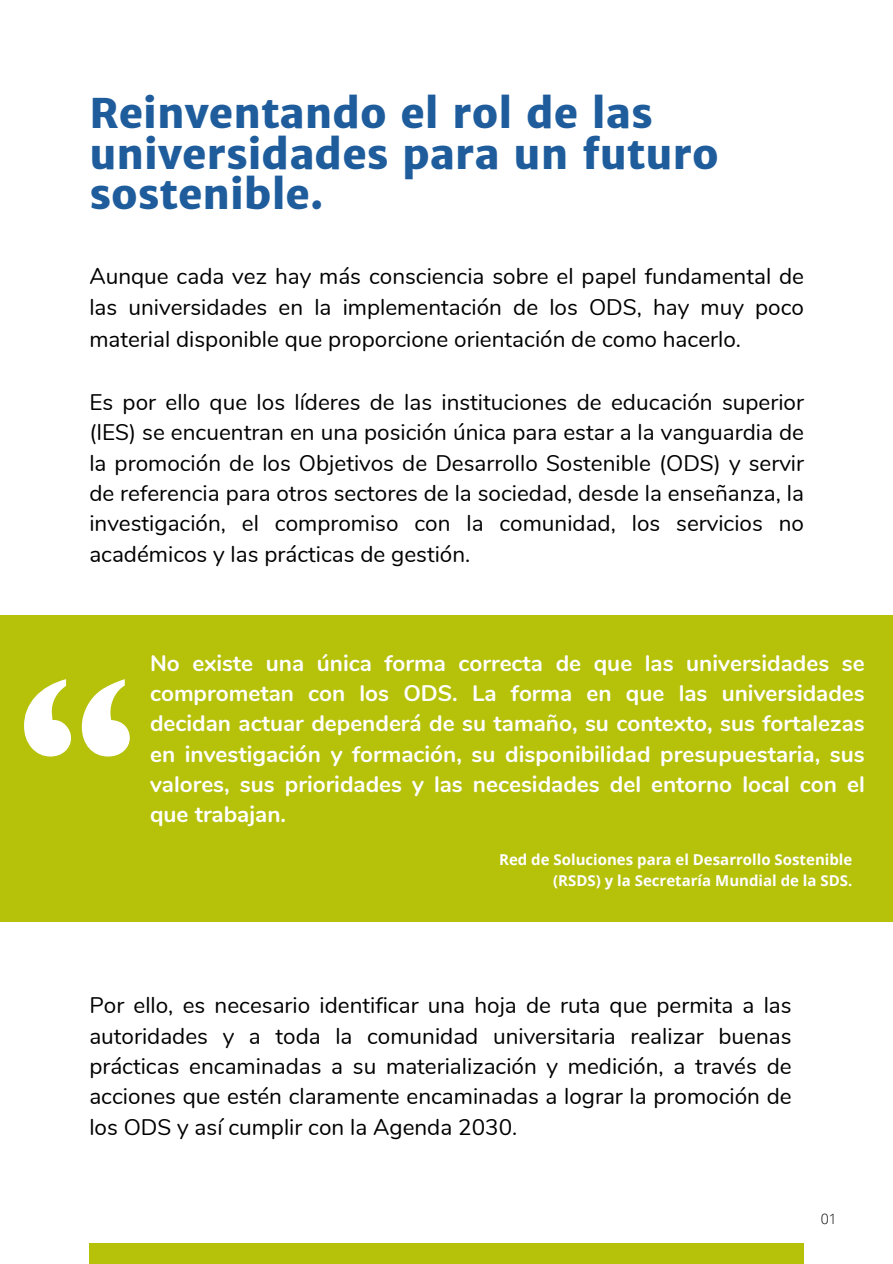
<style>
.page{position:relative;width:893px;height:1264px;background:#fff}
.page>*{position:absolute;margin:0;border:0;box-sizing:border-box;transform-origin:0 0}
.t1{font:800 41.1px/40.5px "Merriweather Sans";color:#1e5c9c}
.t2{font:22.5px/30.3px "Nunito";color:#000;text-align:justify}
.t3{font:700 22.5px/30.3px "Nunito";color:#fff;text-align:justify}
.t4{font:700 15px/20.2px "Open Sans";color:#fff;text-align:right}
.t5{font:300 14.1px "Open Sans";color:#000}
</style>
<div class="page">
<div style="left:89px;top:1243px;width:715px;height:20px;background:#b6c10a"></div>
<div style="left:0;top:615px;width:892px;height:307px;background:#b6c10a"></div>
<svg style="left:24px;top:679px;width:106px;height:77px"></svg>
<h3 class="t1" style="left:89px;top:93px;width:631px">Reinventando el rol de las universidades para un futuro sostenible.</h3>
<h1 class="t2" style="left:89px;top:261px;width:716px;line-height:31.5px">Aunque cada vez hay más consciencia sobre el papel fundamental de las universidades en la implementación de los ODS, hay muy poco material disponible que proporcione orientación de como hacerlo.</h1>
<h3 class="t2" style="left:89px;top:387px;width:716px">Es por ello que los líderes de las instituciones de educación superior (IES) se encuentran en una posición única para estar a la vanguardia de la promoción de los Objetivos de Desarrollo Sostenible (ODS) y servir de referencia para otros sectores de la sociedad, desde la enseñanza, la investigación, el compromiso con la comunidad, los servicios no académicos y las prácticas de gestión.</h3>
<p class="t3" style="left:150px;top:648px;width:716px">No existe una única forma correcta de que las universidades se comprometan con los ODS. La forma en que las universidades decidan actuar dependerá de su tamaño, su contexto, sus fortalezas en investigación y formación, su disponibilidad presupuestaria, sus valores, sus prioridades y las necesidades del entorno local con el que trabajan.</p>
<h3 class="t4" style="left:499px;top:849px;width:355px">Red de Soluciones para el Desarrollo Sostenible (RSDS) y la Secretaría Mundial de la SDS.</h3>
<h2 class="t2" style="left:89px;top:990px;width:703px">Por ello, es necesario identificar una hoja de ruta que permita a las autoridades y a toda la comunidad universitaria realizar buenas prácticas encaminadas a su materialización y medición, a través de acciones que estén claramente encaminadas a lograr la promoción de los ODS y así cumplir con la Agenda 2030.</h2>
<p class="t5" style="left:820px;top:1209px;width:18px">01</p>
</div>
